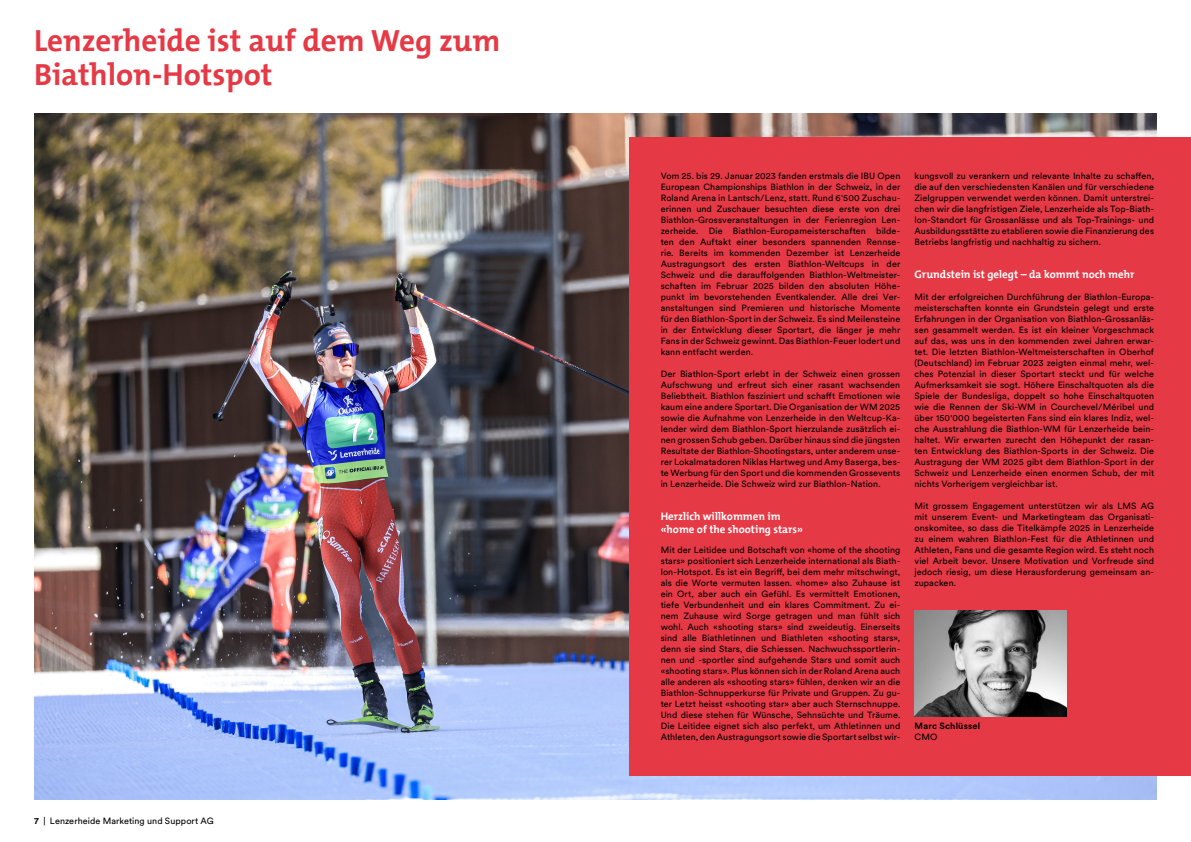
<style>
.page{position:relative;width:1191px;height:842px;background:#fff}
.page>*{position:absolute;margin:0;border:0;box-sizing:border-box;transform-origin:0 0}
.t1{font:700 31px/34px "The Mix B7";color:#e63946}
.t2{font:700 11px/13px "The Mix B7";color:#fff}
.t3{font:9px/11px "Circulargraubuenden";letter-spacing:.01em;color:#000;text-align:justify}
.t4{font:700 9px "Circulargraubuenden";letter-spacing:.02em;color:#000}
.s1{font-weight:700}
</style>
<div class="page">
<img style="left:34px;top:113px;width:1123px;height:686px">
<div style="left:629px;top:137px;width:562px;height:638px;background:#e63946"></div>
<img style="left:914px;top:610px;width:152px;height:106px">
<h1 class="t1" style="left:34px;top:25px;width:468px">Lenzerheide ist auf dem Weg zum<br>Biathlon-Hotspot</h1>
<p class="t3" style="left:34px;top:815px;width:181px"><span class="s1">7</span> | Lenzerheide Marketing und Support AG</p>
<p class="t3" style="left:660px;top:170px;width:241px">Vom 25. bis 29. Januar 2023 fanden erstmals die IBU Open European Championships Biathlon in der Schweiz, in der Roland Arena in Lantsch/Lenz, statt. Rund 6‘500 Zuschau&shy;erinnen und Zuschauer besuchten diese erste von drei Biathlon-Grossveranstaltungen in der Ferienregion Len&shy;zerheide. Die Biathlon-Europameisterschaften bilde&shy;ten den Auftakt einer besonders spannenden Rennse&shy;rie. Bereits im kommenden Dezember ist Lenzerheide Austragungsort des ersten Biathlon-Weltcups in der Schweiz und die darauffolgenden Biathlon-Weltmeister&shy;schaften im Februar 2025 bilden den absoluten Höhe&shy;punkt im bevorstehenden Eventkalender. Alle drei Ver&shy;anstaltungen sind Premieren und historische Momente für den Biathlon-Sport in der Schweiz. Es sind Meilensteine in der Entwicklung dieser Sportart, die länger je mehr Fans in der Schweiz gewinnt. Das Biathlon-Feuer lodert und kann entfacht werden.</p>
<p class="t3" style="left:660px;top:368px;width:241px">Der Biathlon-Sport erlebt in der Schweiz einen grossen Aufschwung und erfreut sich einer rasant wachsenden Beliebtheit. Biathlon fasziniert und schafft Emotionen wie kaum eine andere Sportart. Die Organisation der WM 2025 sowie die Aufnahme von Lenzerheide in den Weltcup-Ka&shy;lender wird dem Biathlon-Sport hierzulande zusätzlich ei&shy;nen grossen Schub geben. Darüber hinaus sind die jüngsten Resultate der Biathlon-Shootingstars, unter anderem unse&shy;rer Lokalmatadoren Niklas Hartweg und Amy Baserga, bes&shy;te Werbung für den Sport und die kommenden Grossevents in Lenzerheide. Die Schweiz wird zur Biathlon-Nation.</p>
<p class="t2" style="left:660px;top:511px;width:144px">Herzlich willkommen im «home of the shooting stars»</p>
<p class="t3" style="left:660px;top:544px;width:241px">Mit der Leitidee und Botschaft von «home of the shooting stars» positioniert sich Lenzerheide international als Biath&shy;lon-Hotspot. Es ist ein Begriff, bei dem mehr mitschwingt, als die Worte vermuten lassen. «home» also Zuhause ist ein Ort, aber auch ein Gefühl. Es vermittelt Emotionen, tiefe Verbundenheit und ein klares Commitment. Zu ei&shy;nem Zuhause wird Sorge getragen und man fühlt sich wohl. Auch «shooting stars» sind zweideutig. Einerseits sind alle Biathletinnen und Biathleten «shooting stars», denn sie sind Stars, die Schiessen. Nachwuchssportlerin&shy;nen und -sportler sind aufgehende Stars und somit auch «shooting stars». Plus können sich in der Roland Arena auch alle anderen als «shooting stars» fühlen, denken wir an die Biathlon-Schnupperkurse für Private und Gruppen. Zu gu&shy;ter Letzt heisst «shooting star» aber auch Sternschnuppe.<br>Und diese stehen für Wünsche, Sehnsüchte und Träume.<br>Die Leitidee eignet sich also perfekt, um Athletinnen und Athleten, den Austragungsort sowie die Sportart selbst wir-</p>
<p class="t3" style="left:914px;top:170px;width:241px">kungsvoll zu verankern und relevante Inhalte zu schaffen, die auf den verschiedensten Kanälen und für verschiedene Zielgruppen verwendet werden können. Damit unterstrei&shy;chen wir die langfristigen Ziele, Lenzerheide als Top-Biath&shy;lon-Standort für Grossanlässe und als Top-Trainings- und Ausbildungsstätte zu etablieren sowie die Finanzierung des Betriebs langfristig und nachhaltig zu sichern.</p>
<p class="t2" style="left:914px;top:269px;width:221px">Grundstein ist gelegt – da kommt noch mehr</p>
<p class="t3" style="left:914px;top:291px;width:241px">Mit der erfolgreichen Durchführung der Biathlon-Europa&shy;meisterschaften konnte ein Grundstein gelegt und erste Erfahrungen in der Organisation von Biathlon-Grossanläs&shy;sen gesammelt werden. Es ist ein kleiner Vorgeschmack auf das, was uns in den kommenden zwei Jahren erwar&shy;tet. Die letzten Biathlon-Weltmeisterschaften in Oberhof (Deutschland) im Februar 2023 zeigten einmal mehr, wel&shy;ches Potenzial in dieser Sportart steckt und für welche Aufmerksamkeit sie sogt. Höhere Einschaltquoten als die Spiele der Bundesliga, doppelt so hohe Einschaltquoten wie die Rennen der Ski-WM in Courchevel/Méribel und über 150'000 begeisterten Fans sind ein klares Indiz, wel&shy;che Ausstrahlung die Biathlon-WM für Lenzerheide bein&shy;haltet. Wir erwarten zurecht den Höhepunkt der rasan&shy;ten Entwicklung des Biathlon-Sports in der Schweiz. Die Austragung der WM 2025 gibt dem Biathlon-Sport in der Schweiz und Lenzerheide einen enormen Schub, der mit nichts Vorherigem vergleichbar ist.</p>
<p class="t3" style="left:914px;top:500px;width:241px">Mit grossem Engagement unterstützen wir als LMS AG mit unserem Event- und Marketingteam das Organisati&shy;onskomitee, so dass die Titelkämpfe 2025 in Lenzerheide zu einem wahren Biathlon-Fest für die Athletinnen und Athleten, Fans und die gesamte Region wird. Es steht noch viel Arbeit bevor. Unsere Motivation und Vorfreude sind jedoch riesig, um diese Herausforderung gemeinsam an&shy;zupacken.</p>
<p class="t4" style="left:914px;top:720px;width:67px">Marc Schlüssel</p>
<p class="t3" style="left:914px;top:731px;width:24px">CMO</p>
</div>
